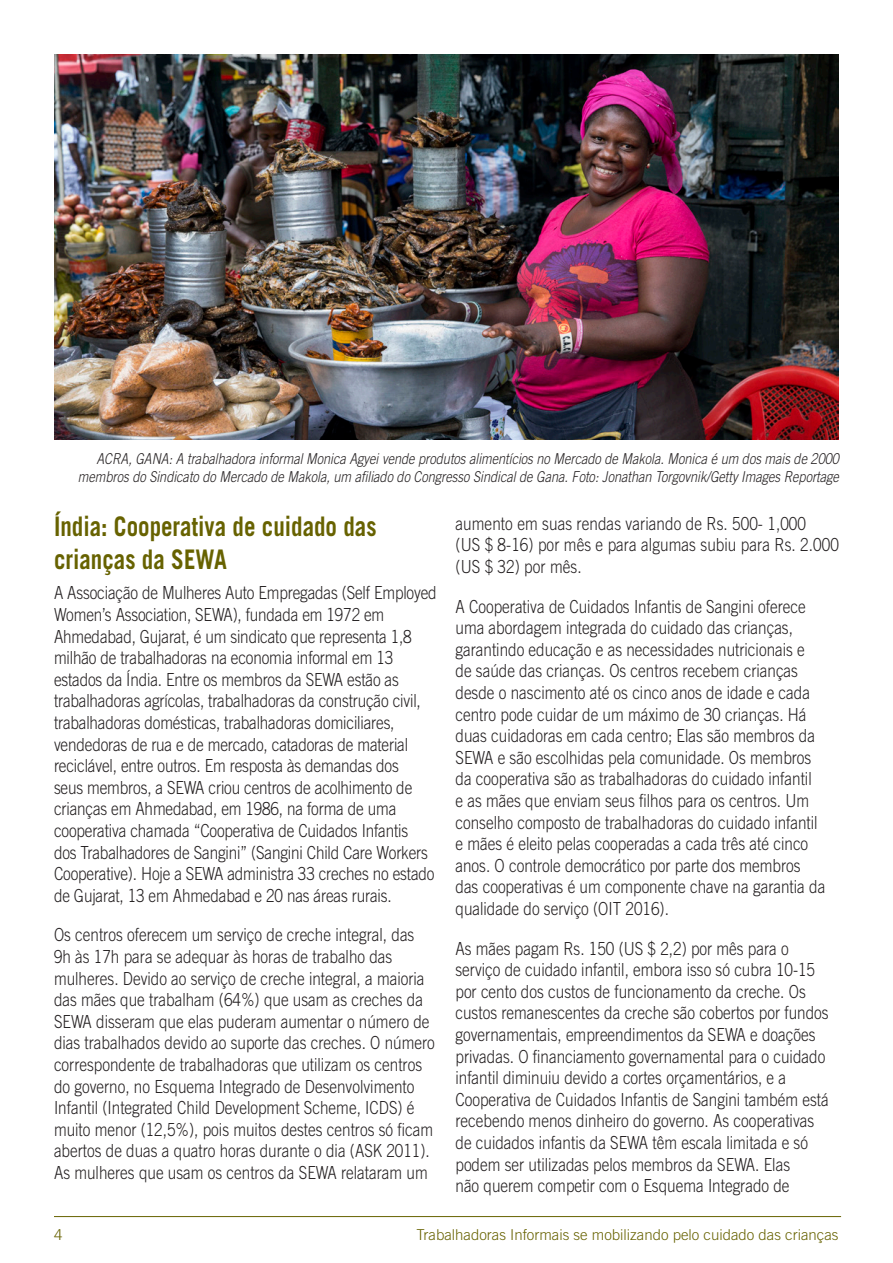
<style>
.page{position:relative;width:893px;height:1263px;background:#fff}
.page>*{position:absolute;margin:0;border:0;box-sizing:border-box;transform-origin:0 0}
.t1{font:700 27px/32.4px "Trade Gothic";color:#676200;scale:.85 1}
.t2{font:300 18px/21.6px "Trade Gothic";color:#231f20;scale:.85 1}
.t3{font:italic 300 15px/18px "Trade Gothic";color:#231f20;text-align:right;scale:.85 1}
.t4{font:300 15px "Trade Gothic";color:#676200}
</style>
<div class="page">
<hr style="left:54px;top:1216px;width:787px;height:1px;background:#676200">
<img style="left:54px;top:54px;width:785px;height:385px">
<p class="t3" style="left:78px;top:451px;width:897px">ACRA, GANA: A trabalhadora informal Monica Agyei vende produtos alimentícios no Mercado de Makola. Monica é um dos mais de 2000 membros do Sindicato do Mercado de Makola, um afiliado do Congresso Sindical de Gana. Foto: Jonathan Torgovnik/Getty Images Reportage</p>
<h1 class="t1" style="left:54px;top:513px;width:381px">Índia: Cooperativa de cuidado das crianças da SEWA</h1>
<p class="t2" style="left:54px;top:583px;width:452px">A Associação de Mulheres Auto Empregadas (Self Employed Women’s Association, SEWA), fundada em 1972 em Ahmedabad, Gujarat, é um sindicato que representa 1,8 milhão de trabalhadoras na economia informal em 13 estados da Índia. Entre os membros da SEWA estão as trabalhadoras agrícolas, trabalhadoras da construção civil, trabalhadoras domésticas, trabalhadoras domiciliares, vendedoras de rua e de mercado, catadoras de material reciclável, entre outros. Em resposta às demandas dos<br>seus membros, a SEWA criou centros de acolhimento de crianças em Ahmedabad, em 1986, na forma de uma cooperativa chamada “Cooperativa de Cuidados Infantis<br>dos Trabalhadores de Sangini” (Sangini Child Care Workers Cooperative). Hoje a SEWA administra 33 creches no estado de Gujarat, 13 em Ahmedabad e 20 nas áreas rurais.</p>
<p class="t2" style="left:54px;top:925px;width:450px">Os centros oferecem um serviço de creche integral, das 9h às 17h para se adequar às horas de trabalho das mulheres. Devido ao serviço de creche integral, a maioria das mães que trabalham (64%) que usam as creches da SEWA disseram que elas puderam aumentar o número de dias trabalhados devido ao suporte das creches. O número correspondente de trabalhadoras que utilizam os centros do governo, no Esquema Integrado de Desenvolvimento Infantil (Integrated Child Development Scheme, ICDS) é muito menor (12,5%), pois muitos destes centros só ficam abertos de duas a quatro horas durante o dia (ASK 2011).<br>As mulheres que usam os centros da SEWA relataram um</p>
<p class="t2" style="left:455px;top:514px;width:452px">aumento em suas rendas variando de Rs. 500- 1,000<br>(US $ 8-16) por mês e para algumas subiu para Rs. 2.000 (US $ 32) por mês.</p>
<p class="t2" style="left:455px;top:596px;width:437px">A Cooperativa de Cuidados Infantis de Sangini oferece uma abordagem integrada do cuidado das crianças, garantindo educação e as necessidades nutricionais e de saúde das crianças. Os centros recebem crianças desde o nascimento até os cinco anos de idade e cada centro pode cuidar de um máximo de 30 crianças. Há duas cuidadoras em cada centro; Elas são membros da SEWA e são escolhidas pela comunidade. Os membros da cooperativa são as trabalhadoras do cuidado infantil<br>e as mães que enviam seus filhos para os centros. Um conselho composto de trabalhadoras do cuidado infantil e mães é eleito pelas cooperadas a cada três até cinco anos. O controle democrático por parte dos membros das cooperativas é um componente chave na garantia da qualidade do serviço (OIT 2016).</p>
<p class="t2" style="left:455px;top:938px;width:441px">As mães pagam Rs. 150 (US $ 2,2) por mês para o serviço de cuidado infantil, embora isso só cubra 10-15 por cento dos custos de funcionamento da creche. Os custos remanescentes da creche são cobertos por fundos governamentais, empreendimentos da SEWA e doações privadas. O financiamento governamental para o cuidado infantil diminuiu devido a cortes orçamentários, e a Cooperativa de Cuidados Infantis de Sangini também está recebendo menos dinheiro do governo. As cooperativas de cuidados infantis da SEWA têm escala limitada e só podem ser utilizadas pelos membros da SEWA. Elas<br>não querem competir com o Esquema Integrado de</p>
<p class="t4" style="left:54px;top:1228px;width:10px">4</p>
<p class="t4" style="left:417px;top:1228px;width:423px">Trabalhadoras Informais se mobilizando pelo cuidado das crianças</p>
</div>
